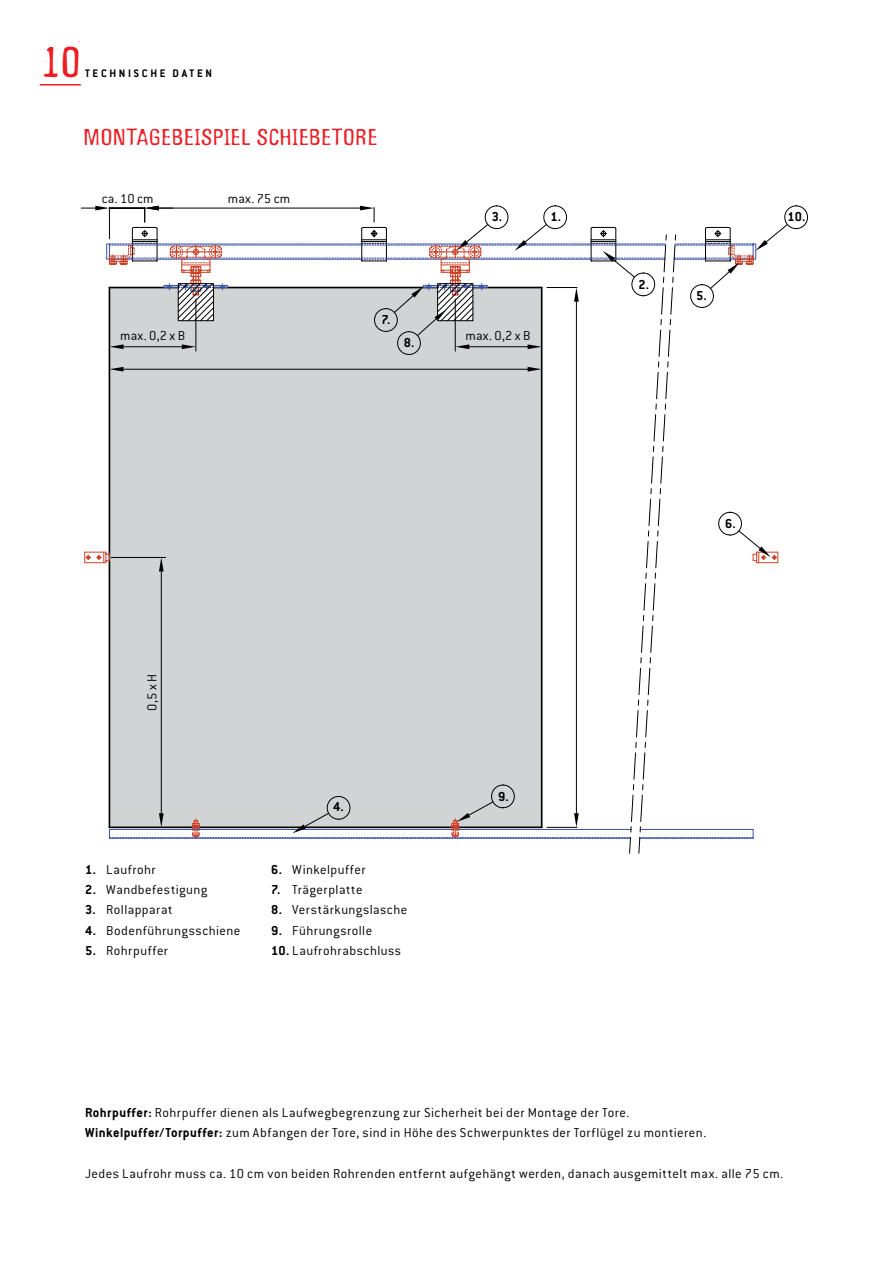
<style>
.page{position:relative;width:893px;height:1263px;background:#fff}
.page>*{position:absolute;margin:0;border:0;box-sizing:border-box;transform-origin:0 0}
.t1{font:500 45px "Gagamond MEA";color:#ed1d24}
.t2{font:500 24px "Gagamond MEA";letter-spacing:.045em;color:#ed1d24}
.t3{font:300 14.25px/20.2px "Conduit ITC Pro";letter-spacing:.03em;color:#000}
.t4{font:700 14.25px "Conduit ITC Pro";color:#000}
.t5{font:700 12px "Conduit ITC Pro";letter-spacing:.225em;color:#000}
.s1{font-weight:700}
</style>
<div class="page">
<svg style="left:81px;top:205px;width:727px;height:649px"></svg>
<hr style="left:40px;top:84px;width:41px;height:2px;background:#ed1d24">
<h1 class="t1" style="left:40px;top:38px;width:43px">10</h1>
<p class="t5" style="left:85px;top:66px;width:129px">Techni sche Dat en</p>
<h2 class="t2" style="left:84px;top:124px;width:293px">MONTAGEBEISPIEL SCHIEBETORE</h2>
<p class="t3" style="left:102px;top:189px;width:54px">ca. 10 cm</p>
<p class="t3" style="left:228px;top:189px;width:64px">max. 75 cm</p>
<p class="t4" style="left:492px;top:209px;width:12px">3.</p>
<p class="t4" style="left:550px;top:209px;width:12px">1.</p>
<p class="t4" style="left:787px;top:209px;width:19px">10.</p>
<p class="t4" style="left:381px;top:311px;width:11px">7.</p>
<p class="t3" style="left:120px;top:325px;width:66px">max. 0,2 x B</p>
<p class="t3" style="left:466px;top:325px;width:66px">max. 0,2 x B</p>
<p class="t4" style="left:404px;top:334px;width:12px">8.</p>
<p class="t4" style="left:638px;top:277px;width:12px">2.</p>
<p class="t4" style="left:696px;top:287px;width:12px">5.</p>
<p class="t3" style="left:142px;top:710px;width:38px;rotate:-90deg">0,5 x H</p>
<p class="t3" style="left:85px;top:859px;width:72px"><span class="s1">1.</span> Laufrohr</p>
<p class="t3" style="left:85px;top:879px;width:124px"><span class="s1">2.</span> Wandbefestigung</p>
<p class="t3" style="left:85px;top:900px;width:89px"><span class="s1">3.</span> Rollapparat</p>
<p class="t3" style="left:85px;top:920px;width:157px"><span class="s1">4.</span> Bodenführungsschiene</p>
<p class="t3" style="left:85px;top:940px;width:85px"><span class="s1">5.</span> Rohrpuffer</p>
<p class="t4" style="left:333px;top:799px;width:12px">4.</p>
<p class="t3" style="left:271px;top:859px;width:96px"><span class="s1">6.</span> Winkelpuffer</p>
<p class="t3" style="left:271px;top:879px;width:93px"><span class="s1">7.</span> Trägerplatte</p>
<p class="t3" style="left:271px;top:900px;width:138px"><span class="s1">8.</span> Verstärkungslasche</p>
<p class="t3" style="left:271px;top:920px;width:103px"><span class="s1">9.</span> Führungsrolle</p>
<p class="t3" style="left:271px;top:940px;width:132px"><span class="s1">10.</span> Laufrohrabschluss</p>
<p class="t4" style="left:498px;top:788px;width:12px">9.</p>
<p class="t4" style="left:725px;top:515px;width:12px">6.</p>
<p class="t3" style="left:85px;top:1102px;width:623px"><span class="s1">Rohrpuffer:</span> Rohrpuffer dienen als Laufwegbegrenzung zur Sicherheit bei der Montage der Tore.<br><span class="s1">Winkelpuffer/Torpuffer:</span> zum Abfangen der Tore, sind in Höhe des Schwerpunktes der Torflügel zu montieren.</p>
<p class="t3" style="left:85px;top:1163px;width:700px">Jedes Laufrohr muss ca. 10 cm von beiden Rohrenden entfernt aufgehängt werden, danach ausgemittelt max. alle 75 cm.</p>
</div>
